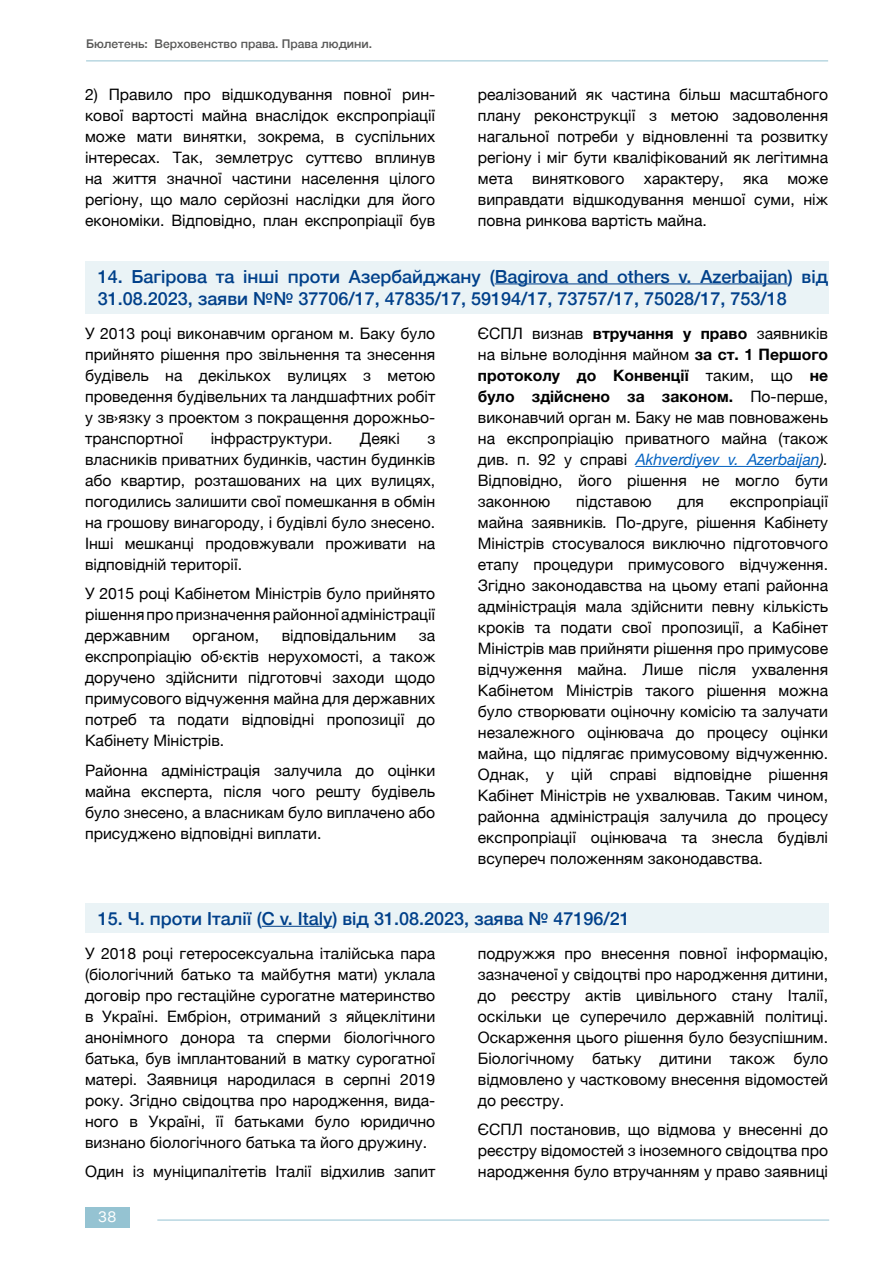
<style>
.page{position:relative;width:893px;height:1263px;background:#fff}
.page>*{position:absolute;margin:0;border:0;box-sizing:border-box;transform-origin:0 0}
.t1{font:500 18px/22.5px "Helvetica Neue";color:#00408a}
.t2{font:15.75px/21px "Helvetica Neue";color:#000;text-align:justify}
.t3{font:15px "SF Pro Text";color:#fff}
.t4{font:500 12px "Helvetica Neue";color:#575756}
.s1{font-weight:700}
.s2{font-style:italic;color:#0563c1}
.s3{font-style:italic}
</style>
<div class="page">
<hr style="left:157px;top:1220px;width:672px;height:1px;background:#95c3d2">
<div style="left:85px;top:1208px;width:45px;height:20px;background:#95c3d2"></div>
<hr style="left:86px;top:61px;width:742px;height:1px;background:#95c3d2">
<div style="left:85px;top:261px;width:743px;height:52px;background:#eaf3f6"></div>
<hr style="left:495px;top:283px;width:293px;height:1px;background:#00408a">
<hr style="left:635px;top:466px;width:185px;height:1px;background:#0563c1">
<div style="left:85px;top:903px;width:743px;height:30px;background:#eaf3f6"></div>
<hr style="left:262px;top:926px;width:70px;height:1px;background:#00408a">
<p class="t4" style="left:86px;top:34px;width:288px">Бюлетень: Верховенство права. Права людини.</p>
<p class="t2" style="left:85px;top:85px;width:352px">2) Правило про відшкодування повної рин&shy;кової вартості майна внаслідок експропріації може мати винятки, зокрема, в суспільних інтересах. Так, землетрус суттєво вплинув на життя значної частини населення цілого регіону, що мало серйозні наслідки для його економіки. Відповідно, план експропріації був</p>
<p class="t2" style="left:478px;top:85px;width:352px">реалізований як частина більш масштабного плану реконструкції з метою задоволення нагальної потреби у відновленні та розвитку регіону і міг бути кваліфікований як легітимна мета виняткового характеру, яка може виправдати відшкодування меншої суми, ніж повна ринкова вартість майна.</p>
<p class="t1" style="left:98px;top:263px;width:732px">14. Багірова та інші проти Азербайджану (Bagirova and others v. Azerbaijan) від<br>31.08.2023, заяви №№ 37706/17, 47835/17, 59194/17, 73757/17, 75028/17, 753/18</p>
<p class="t2" style="left:85px;top:324px;width:352px">У 2013 році виконавчим органом м. Баку було прийнято рішення про звільнення та знесення будівель на декількох вулицях з метою проведення будівельних та ландшафтних робіт у зв›язку з проектом з покращення дорожньо&shy;транспортної</p>
<p class="t2" style="left:478px;top:324px;width:352px">ЄСПЛ визнав <span class="s1">втручання у право</span> заявників на вільне володіння майном <span class="s1">за ст. 1 Першого протоколу до Конвенції</span> таким, що <span class="s1">не було здійснено за законом.</span> По-перше, виконавчий орган м. Баку не мав повноважень на експропріацію приватного майна (також див. п. 92 у справі <span class="s2">Akhverdiyev v. Azerbaijan</span><span class="s3">).<br></span>Відповідно, його рішення не могло бути законною</p>
<p class="t2" style="left:211px;top:429px;width:123px">інфраструктури.</p>
<p class="t2" style="left:360px;top:429px;width:42px">Деякі</p>
<p class="t2" style="left:85px;top:429px;width:352px;text-indent:342px">з власників приватних будинків, частин будинків або квартир, розташованих на цих вулицях, погодились залишити свої помешкання в обмін на грошову винагороду, і будівлі було знесено.<br>Інші мешканці продовжували проживати на відповідній території.</p>
<p class="t2" style="left:85px;top:584px;width:352px">У 2015 році Кабінетом Міністрів було прийнято рішення про призначення районної адміністрації державним</p>
<p class="t2" style="left:478px;top:492px;width:352px;text-indent:252px">експропріації майна заявників<span class="s3">.</span> По-друге, рішення Кабінету Міністрів стосувалося виключно підготовчого етапу процедури примусового відчуження.<br>Згідно законодавства на цьому етапі районна адміністрація мала здійснити певну кількість кроків та подати свої пропозиції, а Кабінет Міністрів мав прийняти рішення про примусове відчуження майна. Лише після ухвалення Кабінетом Міністрів такого рішення можна було створювати оціночну комісію та залучати незалежного оцінювача до процесу оцінки майна, що підлягає примусовому відчуженню.<br>Однак, у цій справі відповідне рішення Кабінет Міністрів не ухвалював. Таким чином, районна адміністрація залучила до процесу експропріації оцінювача та знесла будівлі всупереч положенням законодавства.</p>
<p class="t2" style="left:576px;top:492px;width:77px">підставою</p>
<p class="t2" style="left:677px;top:492px;width:28px">для</p>
<p class="t2" style="left:193px;top:626px;width:68px">органом,</p>
<p class="t2" style="left:282px;top:626px;width:116px">відповідальним</p>
<p class="t2" style="left:85px;top:626px;width:352px;text-indent:334px">за експропріацію об›єктів нерухомості, а також доручено здійснити підготовчі заходи щодо примусового відчуження майна для державних потреб та подати відповідні пропозиції до Кабінету Міністрів.</p>
<p class="t2" style="left:85px;top:761px;width:352px">Районна адміністрація залучила до оцінки майна експерта, після чого решту будівель було знесено, а власникам було виплачено або присуджено відповідні виплати.</p>
<p class="t1" style="left:98px;top:906px;width:534px">15. Ч. проти Італії (C v. Italy) від 31.08.2023, заява № 47196/21</p>
<p class="t2" style="left:85px;top:943px;width:352px">У 2018 році гетеросексуальна італійська пара (біологічний батько та майбутня мати) уклала договір про гестаційне сурогатне материнство в Україні. Ембріон, отриманий з яйцеклітини анонімного донора та сперми біологічного батька, був імплантований в матку сурогатної матері. Заявниця народилася в серпні 2019 року. Згідно свідоцтва про народження, вида&shy;ного в Україні, її батьками було юридично визнано біологічного батька та його дружину.</p>
<p class="t2" style="left:85px;top:1162px;width:352px">Один із муніципалітетів Італії відхилив запит</p>
<p class="t2" style="left:478px;top:943px;width:352px">подружжя про внесення повної інформацію, зазначеної у свідоцтві про народження дитини, до реєстру актів цивільного стану Італії, оскільки це суперечило державній політиці.<br>Оскарження цього рішення було безуспішним.<br>Біологічному батьку дитини також було відмовлено у частковому внесення відомостей до реєстру.</p>
<p class="t2" style="left:478px;top:1120px;width:352px">ЄСПЛ постановив, що відмова у внесенні до реєстру відомостей з іноземного свідоцтва про народження було втручанням у право заявниці</p>
<p class="t3" style="left:98px;top:1206px;width:20px">38</p>
</div>
